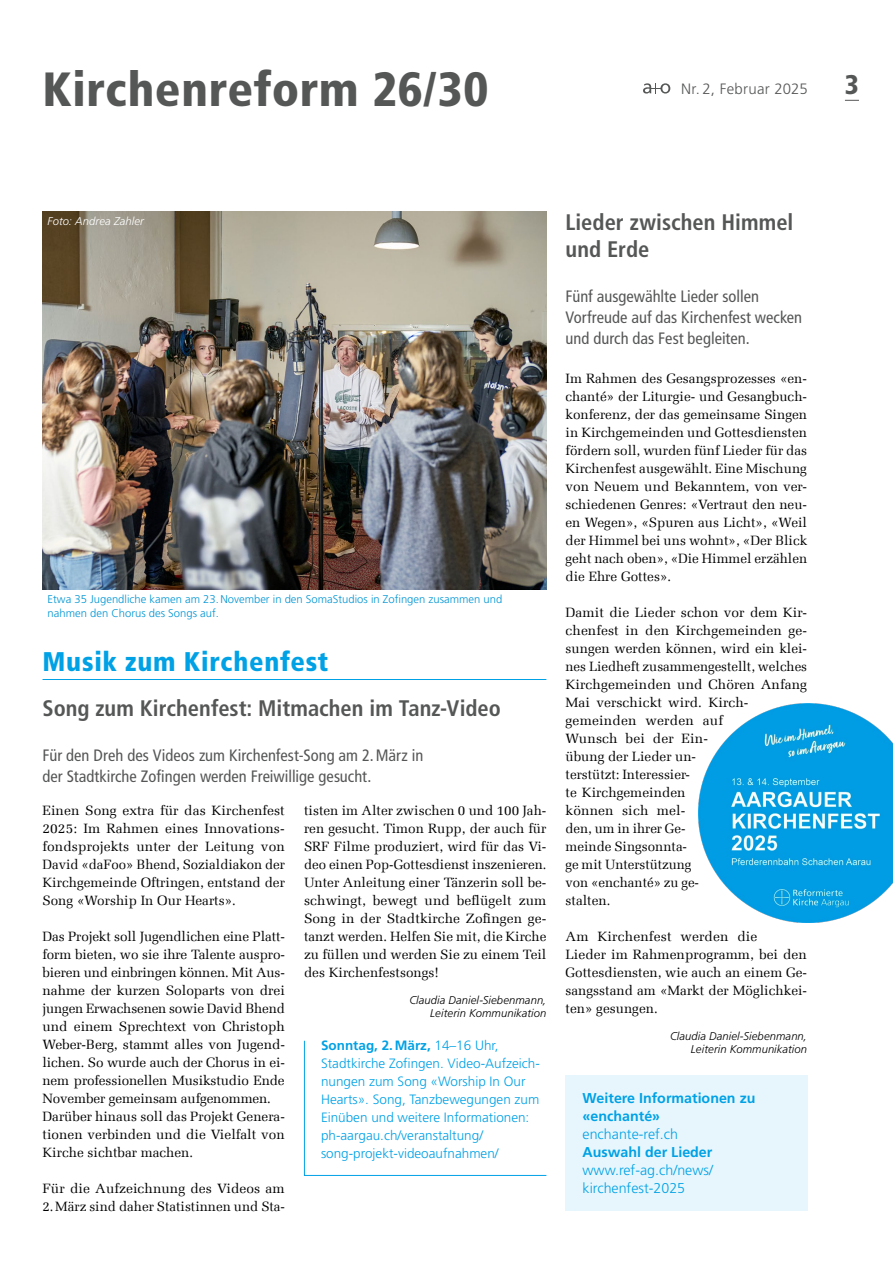
<style>
.page{position:relative;width:893px;height:1263px;background:#fff}
.page>*{position:absolute;margin:0;border:0;box-sizing:border-box;transform-origin:0 0}
.Rubrik__gross{font:900 condensed 48px "Frutiger LT Pro";letter-spacing:.01em;color:#555756}
.IH__Titel_h1{font:900 condensed 27px "Frutiger LT Pro";letter-spacing:.025em;color:#00a1e5}
.t1{font:900 condensed 27px "Frutiger LT Pro";color:#555756}
.IH__Titel_h2{font:700 condensed 22.5px/27px "Frutiger LT Pro";color:#555756}
.IH__Lead{font:condensed 16.5px/21px "Frutiger LT Pro";color:#555756}
.t2{font:300 15px "Frutiger LT Pro";letter-spacing:.015em;color:#555756}
.Kasten__Lauftext{font:300 14.25px/18px "Frutiger LT Pro";color:#00a1e5}
.Kasten__Lauftext-2{font:700 14.25px/18px "Frutiger LT Pro";color:#00a1e5}
.IH__Lauftext{font:13.5px/18px "Melior Com";color:#000;text-align:justify}
.Triangel__Lauftext{font:300 13.5px/18px "Frutiger LT Pro";color:#00a1e5}
.Triangel__Lauftext-2{font:700 13.5px "Frutiger LT Pro";color:#00a1e5}
.Bild__Legende__L{font:300 11.25px/13.5px "Frutiger LT Pro";color:#0095d4}
.IH__Autorenzeile{font:italic 300 11.25px/13.5px "Frutiger LT Pro";letter-spacing:.005em;color:#000;text-align:right}
.Bild__Credits{font:italic 300 11.25px "Frutiger LT Pro";letter-spacing:.01em;color:#fff}
.s1{font-weight:300}
</style>
<div class="page">
<img style="left:698px;top:704px;width:195px;height:219px">
<img style="left:43px;top:212px;width:503px;height:378px">
<svg style="left:643px;top:83px;width:27px;height:11px"></svg>
<svg style="left:845px;top:100px;width:14px;height:1px"></svg>
<hr style="left:43px;top:679px;width:503px;height:1px;background:#00a1e5">
<svg style="left:304px;top:1040px;width:243px;height:136px"></svg>
<div style="left:566px;top:1076px;width:242px;height:135px;background:#e7f6fd"></div>
<p class="Rubrik__gross" style="left:43px;top:61px;width:447px">Kirchenreform 26/30</p>
<p class="t2" style="left:681px;top:80px;width:128px">Nr. 2, Februar 2025</p>
<h2 class="t1" style="left:845px;top:68px;width:16px">3</h2>
<p class="Bild__Credits" style="left:48px;top:215px;width:98px">Foto: Andrea Zahler</p>
<p class="Bild__Legende__L" style="left:48px;top:593px;width:456px">Etwa 35 Jugendliche kamen am 23.November in den SomaStudios in Zofingen zusammen und nahmen den Chorus des Songs auf.</p>
<p class="IH__Titel_h1" style="left:43px;top:645px;width:287px">Musik zum Kirchenfest</p>
<p class="IH__Titel_h2" style="left:43px;top:694px;width:460px">Song zum Kirchenfest: Mitmachen im Tanz-Video</p>
<p class="IH__Lead" style="left:43px;top:744px;width:382px">Für den Dreh des Videos zum Kirchenfest-Song am 2.März in der Stadtkirche Zofingen werden Freiwillige gesucht.</p>
<p class="IH__Lauftext" style="left:43px;top:801px;width:244px">Einen Song extra für das Kirchenfest 2025: Im Rahmen eines Innovations&shy;fondsprojekts unter der Leitung von David «daFoo» Bhend, Sozialdiakon der Kirchgemeinde Oftringen, entstand der Song «Worship In Our Hearts».</p>
<p class="IH__Lauftext" style="left:43px;top:927px;width:244px">Das Projekt soll Jugendlichen eine Platt&shy;form bieten, wo sie ihre Talente auspro&shy;bieren und einbringen können. Mit Aus&shy;nahme der kurzen Soloparts von drei jungen Erwachsenen sowie David Bhend und einem Sprechtext von Christoph Weber-Berg, stammt alles von Jugend&shy;lichen. So wurde auch der Chorus in ei&shy;nem professionellen Musikstudio Ende November gemeinsam aufgenommen.</p>
<p class="IH__Lauftext" style="left:43px;top:1107px;width:244px">Darüber hinaus soll das Projekt Genera&shy;tionen verbinden und die Vielfalt von Kirche sichtbar machen.</p>
<p class="IH__Lauftext" style="left:43px;top:1179px;width:244px">Für die Aufzeichnung des Videos am<br>2.März sind daher Statistinnen und Sta-</p>
<p class="IH__Lauftext" style="left:304px;top:801px;width:244px">tisten im Alter zwischen 0 und 100 Jah&shy;ren gesucht. Timon Rupp, der auch für SRF Filme produziert, wird für das Vi&shy;deo einen Pop-Gottesdienst inszenieren.<br>Unter Anleitung einer Tänzerin soll be&shy;schwingt, bewegt und beflügelt zum Song in der Stadtkirche Zofingen ge&shy;tanzt werden. Helfen Sie mit, die Kirche zu füllen und werden Sie zu einem Teil des Kirchenfestsongs!</p>
<p class="IH__Autorenzeile" style="left:409px;top:993px;width:139px">Claudia Daniel-Siebenmann,<br>Leiterin Kommunikation</p>
<p class="Triangel__Lauftext-2" style="left:321px;top:1037px;width:179px">Sonntag, 2.März, <span class="s1">14–16 Uhr,</span></p>
<p class="Triangel__Lauftext" style="left:321px;top:1054px;width:220px">Stadtkirche Zofingen. Video-Aufzeich&shy;nungen zum Song «Worship In Our Hearts». Song, Tanzbewegungen zum Einüben und weitere Informationen: ph-aargau.ch/veranstaltung/ song-projekt-videoaufnahmen/</p>
<p class="IH__Titel_h2" style="left:566px;top:208px;width:229px">Lieder zwischen Himmel und Erde</p>
<p class="IH__Lead" style="left:566px;top:285px;width:238px">Fünf ausgewählte Lieder sollen<br>Vorfreude auf das Kirchenfest wecken und durch das Fest begleiten.</p>
<p class="IH__Lauftext" style="left:566px;top:369px;width:243px">Im Rahmen des Gesangsprozesses «en&shy;chanté» der Liturgie- und Gesangbuch&shy;konferenz, der das gemeinsame Singen in Kirchgemeinden und Gottesdiensten fördern soll, wurden fünf Lieder für das Kirchenfest ausgewählt. Eine Mischung von Neuem und Bekanntem, von ver&shy;schiedenen Genres: «Vertraut den neu&shy;en Wegen», «Spuren aus Licht», «Weil der Himmel bei uns wohnt», «Der Blick geht nach oben», «Die Himmel erzählen die Ehre Gottes».</p>
<p class="IH__Lauftext" style="left:566px;top:603px;width:243px;text-align:left">Damit die Lieder schon vor dem Kir&shy;chenfest in den Kirchgemeinden ge&shy;sungen werden können, wird ein klei&shy;nes Liedheft zusammengestellt, welches<br>Kirchgemeinden und Chören Anfang<br>Mai verschickt wird. Kirch&shy;gemeinden werden auf<br>Wunsch bei der Ein-<br>übung der Lieder un-<br>terstützt: Interessier-<br>te Kirchgemeinden<br>können sich mel-<br>den, um in ihrer Ge-<br>meinde Singsonnta-<br>ge mit Unterstützung<br>von «enchanté» zu ge-<br>stalten.</p>
<p class="IH__Lauftext" style="left:566px;top:927px;width:243px;text-align:left">Am Kirchenfest werden die<br>Lieder im Rahmenprogramm, bei den<br>Gottesdiensten, wie auch an einem Ge&shy;sangsstand am «Markt der Möglichkei&shy;ten» gesungen.</p>
<p class="IH__Autorenzeile" style="left:670px;top:1029px;width:139px">Claudia Daniel-Siebenmann,<br>Leiterin Kommunikation</p>
<p class="Kasten__Lauftext-2" style="left:583px;top:1089px;width:174px">Weitere Informationen zu «enchanté»</p>
<p class="Kasten__Lauftext" style="left:583px;top:1125px;width:97px">enchante-ref.ch</p>
<p class="Kasten__Lauftext-2" style="left:583px;top:1143px;width:131px">Auswahl der Lieder</p>
<p class="Kasten__Lauftext" style="left:583px;top:1161px;width:132px">www.ref-ag.ch/news/ kirchenfest-2025</p>
</div>
